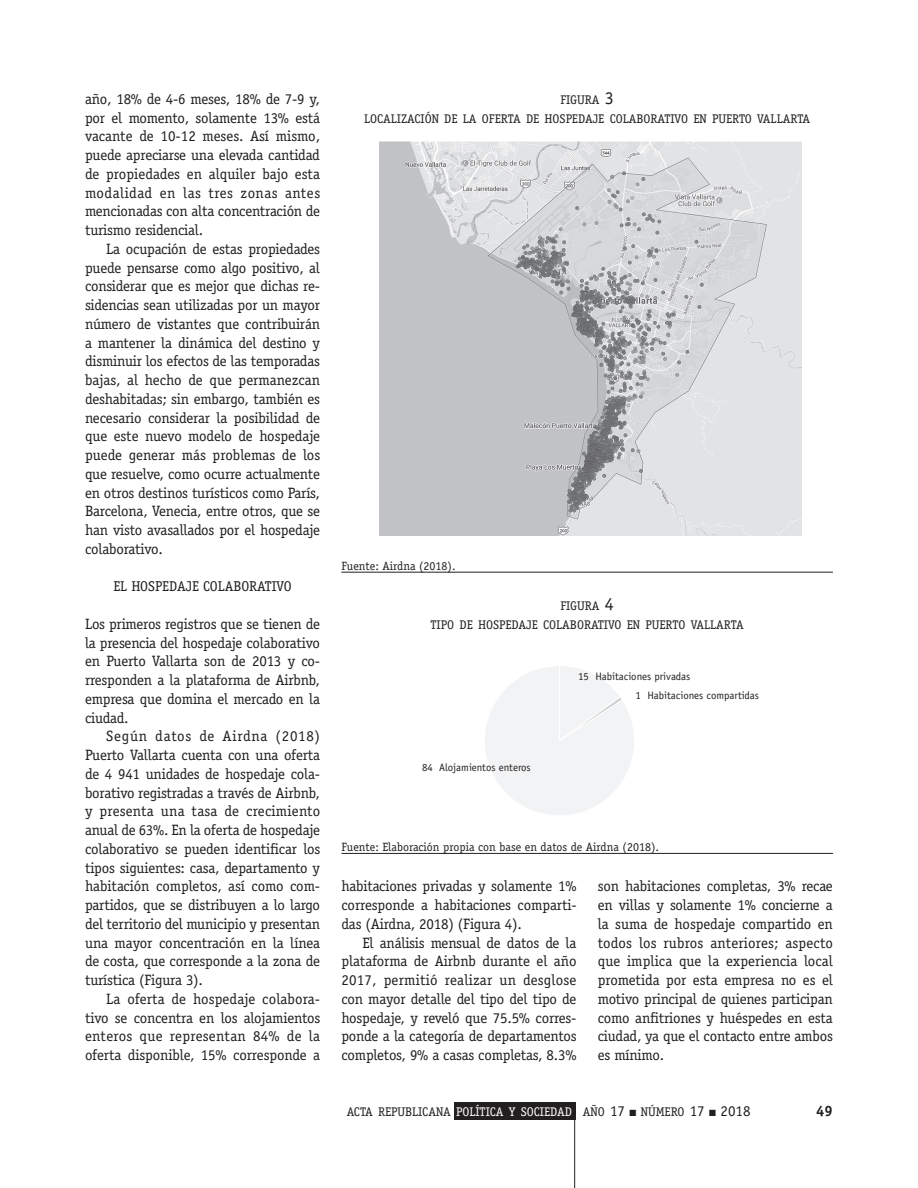
<style>
.page{position:relative;width:918px;height:1188px;background:#fff}
.page>*{position:absolute;margin:0;border:0;box-sizing:border-box;transform-origin:0 0}
.t1{font:15px/18.8px "Officina Serif";letter-spacing:-.015em;color:#231f20;text-align:justify}
.t2{font:700 15px "Officina Serif";color:#231f20}
.t3{font:14.25px "Officina Serif";color:#231f20}
.t4{font:12.6px/18.8px "Officina Serif";color:#231f20;text-align:center}
.t5{font:12px "Officina Serif";color:#231f20}
.t6{font:10.8px/18.1px "Officina Sans";color:#231f20}
.s1{font-size:18px}
.s2{color:#fff}
.s3{font-size:15px}
</style>
<div class="page">
<div style="left:454px;top:1102px;width:121px;height:18px;background:#231f20"></div>
<hr style="left:574px;top:1102px;width:1px;height:86px;background:#231f20">
<hr style="left:341px;top:572px;width:492px;height:1px;background:#231f20">
<hr style="left:341px;top:853px;width:492px;height:1px;background:#231f20">
<svg style="left:485px;top:666px;width:149px;height:149px"></svg>
<img style="left:380px;top:141px;width:421px;height:394px">
<p class="t1" style="left:85px;top:89px;width:237px">año, 18% de 4-6 meses, 18% de 7-9 y, por el momento, solamente 13% está vacante de 10-12 meses. Así mismo, puede apreciarse una elevada cantidad de propiedades en alquiler bajo esta modalidad en las tres zonas antes mencionadas con alta concentración de turismo residencial.</p>
<p class="t1" style="left:85px;top:239px;width:237px;text-indent:21px">La ocupación de estas propiedades puede pensarse como algo positivo, al considerar que es mejor que dichas re&shy;sidencias sean utilizadas por un mayor número de vistantes que contribuirán a mantener la dinámica del destino y disminuir los efectos de las temporadas bajas, al hecho de que permanezcan deshabitadas; sin embargo, también es necesario considerar la posibilidad de que este nuevo modelo de hospedaje puede generar más problemas de los que resuelve, como ocurre actualmente en otros destinos turísticos como París, Barcelona, Venecia, entre otros, que se han visto avasallados por el hospedaje colaborativo.</p>
<p class="t3" style="left:113px;top:578px;width:180px">EL HOSPEDAJE COLABORATIVO</p>
<p class="t1" style="left:85px;top:614px;width:237px">Los primeros registros que se tienen de la presencia del hospedaje colaborativo en Puerto Vallarta son de 2013 y co&shy;rresponden a la plataforma de Airbnb, empresa que domina el mercado en la ciudad.</p>
<p class="t1" style="left:85px;top:727px;width:237px;text-indent:21px">Según datos de Airdna (2018)<br>Puerto Vallarta cuenta con una oferta de 4 941 unidades de hospedaje cola&shy;borativo registradas a través de Airbnb, y presenta una tasa de crecimiento anual de 63%. En la oferta de hospedaje colaborativo se pueden identificar los tipos siguientes: casa, departamento y habitación completos, así como com&shy;partidos, que se distribuyen a lo largo del territorio del municipio y presentan una mayor concentración en la línea de costa, que corresponde a la zona de turística (Figura 3).</p>
<p class="t1" style="left:85px;top:989px;width:237px;text-indent:21px">La oferta de hospedaje colabora&shy;tivo se concentra en los alojamientos enteros que representan 84% de la oferta disponible, 15% corresponde a</p>
<p class="t4" style="left:364px;top:90px;width:448px">FIGURA <span class="s1">3<br></span>LOCALIZACIÓN DE LA OFERTA DE HOSPEDAJE COLABORATIVO EN PUERTO VALLARTA</p>
<p class="t5" style="left:341px;top:558px;width:116px">Fuente: Airdna (2018).</p>
<p class="t4" style="left:431px;top:596px;width:315px">FIGURA <span class="s1">4<br></span>TIPO DE HOSPEDAJE COLABORATIVO EN PUERTO VALLARTA</p>
<p class="t6" style="left:422px;top:758px;width:110px">84 Alojamientos enteros</p>
<p class="t6" style="left:636px;top:668px;width:125px;text-indent:-57px">15 Habitaciones privadas<br>1 Habitaciones compartidas</p>
<p class="t5" style="left:341px;top:840px;width:319px">Fuente: Elaboración propia con base en datos de Airdna (2018).</p>
<p class="t1" style="left:341px;top:877px;width:237px">habitaciones privadas y solamente 1% corresponde a habitaciones comparti&shy;das (Airdna, 2018) (Figura 4).</p>
<p class="t1" style="left:341px;top:933px;width:237px;text-indent:21px">El análisis mensual de datos de la plataforma de Airbnb durante el año 2017, permitió realizar un desglose con mayor detalle del tipo del tipo de hospedaje, y reveló que 75.5% corres&shy;ponde a la categoría de departamentos completos, 9% a casas completas, 8.3%</p>
<p class="t1" style="left:598px;top:877px;width:237px">son habitaciones completas, 3% recae en villas y solamente 1% concierne a la suma de hospedaje compartido en todos los rubros anteriores; aspecto que implica que la experiencia local prometida por esta empresa no es el motivo principal de quienes participan como anfitriones y huéspedes en esta ciudad, ya que el contacto entre ambos es mínimo.</p>
<p class="t4" style="left:347px;top:1103px;width:405px">ACTA REPUBLICANA <span class="s2">POLÍTICA Y SOCIEDAD</span> AÑO <span class="s3">17</span> ■ NÚMERO <span class="s3">17</span> ■ <span class="s3">2018</span></p>
<p class="t2" style="left:816px;top:1102px;width:18px">49</p>
</div>
